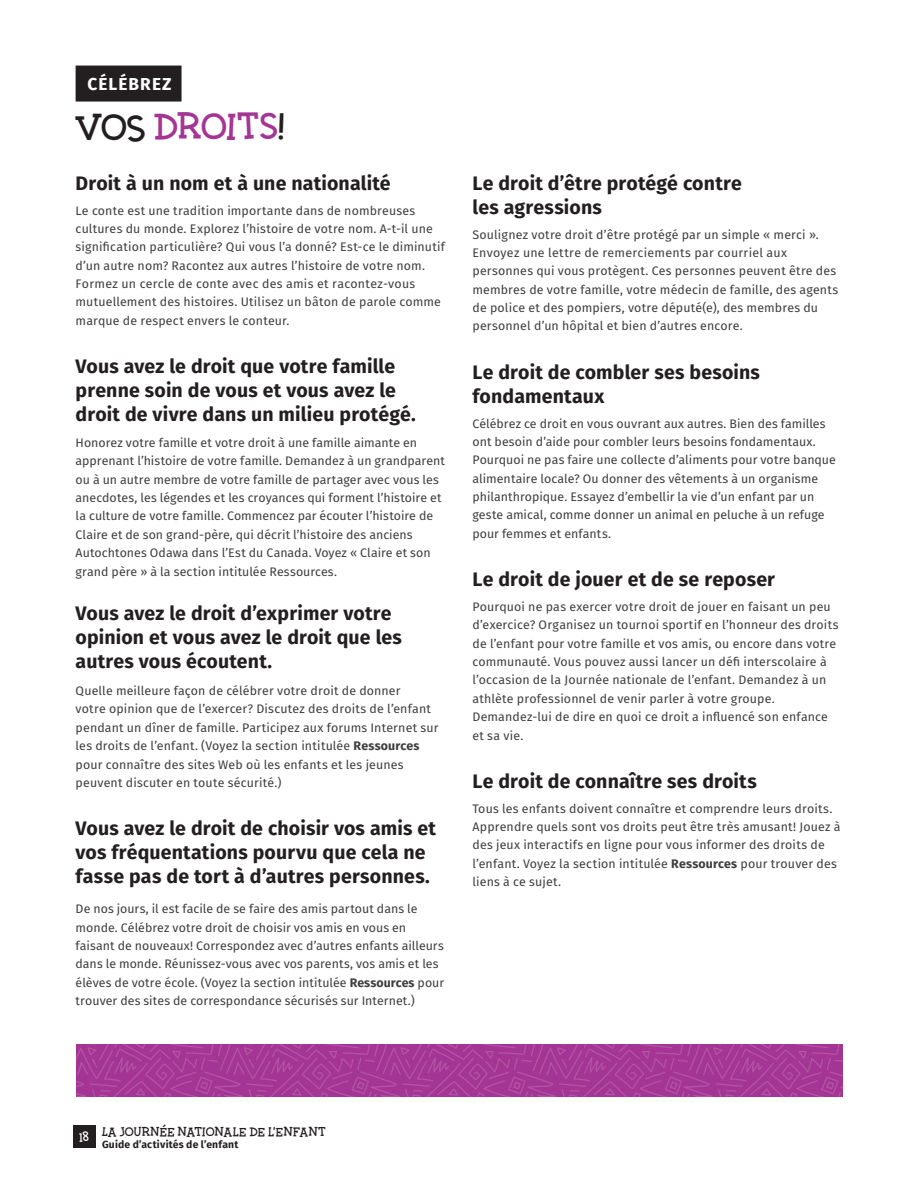
<style>
.page{position:relative;width:918px;height:1188px;background:#fff}
.page>*{position:absolute;margin:0;border:0;box-sizing:border-box;transform-origin:0 0}
.Activity_Sub{font:33px "Twiddlestix";letter-spacing:.015em;color:#a53594}
.t1{font:700 19.5px/24px "Fira Sans";letter-spacing:.01em;color:#231f20}
.Activity_H1{font:700 17.25px "Fira Sans";letter-spacing:.06em;color:#fff}
.Body{font:12.3px/18.3px "Fira Sans";letter-spacing:.01em;color:#3e3e3f}
.t2{font:11.1px "Twiddlestix";letter-spacing:.035em;color:#231f20}
.t3{font:11.1px "Twiddlestix";color:#fff}
.t4{font:700 10.35px "Fira Sans";letter-spacing:.02em;color:#231f20}
.s1{color:#231f20}
.s2{font-weight:700}
</style>
<div class="page">
<div style="left:73px;top:1125px;width:22px;height:23px;background:#231f20"></div>
<div style="left:76px;top:66px;width:106px;height:36px;background:#231f20"></div>
<svg style="left:76px;top:1044px;width:766px;height:53px;background:#a73a96"></svg>
<p class="Activity_H1" style="left:88px;top:70px;width:86px">CÉLÉBREZ</p>
<p class="Activity_Sub" style="left:76px;top:102px;width:211px"><span class="s1">VOS</span> DROITS<span class="s1">!</span></p>
<h2 class="t1" style="left:76px;top:170px;width:317px">Droit à un nom et à une nationalité</h2>
<p class="Body" style="left:76px;top:201px;width:371px">Le conte est une tradition importante dans de nombreuses cultures du monde. Explorez l’histoire de votre nom. A-t-il une signification particulière? Qui vous l’a donné? Est-ce le diminutif d’un autre nom? Racontez aux autres l’histoire de votre nom.<br>Formez un cercle de conte avec des amis et racontez-vous mutuellement des histoires. Utilisez un bâton de parole comme marque de respect envers le conteur.</p>
<h2 class="t1" style="left:76px;top:353px;width:342px">Vous avez le droit que votre famille prenne soin de vous et vous avez le droit de vivre dans un milieu protégé.</h2>
<h2 class="Body" style="left:76px;top:433px;width:371px">Honorez votre famille et votre droit à une famille aimante en apprenant l’histoire de votre famille. Demandez à un grandparent ou à un autre membre de votre famille de partager avec vous les anecdotes, les légendes et les croyances qui forment l’histoire et la culture de votre famille. Commencez par écouter l’histoire de Claire et de son grand-père, qui décrit l’histoire des anciens Autochtones Odawa dans l’Est du Canada. Voyez « Claire et son grand père » à la section intitulée Ressources.</h2>
<h2 class="t1" style="left:76px;top:599px;width:328px">Vous avez le droit d’exprimer votre opinion et vous avez le droit que les autres vous écoutent.</h2>
<p class="Body" style="left:76px;top:681px;width:364px">Quelle meilleure façon de célébrer votre droit de donner<br>votre opinion que de l’exercer? Discutez des droits de l’enfant pendant un dîner de famille. Participez aux forums Internet sur les droits de l’enfant. (Voyez la section intitulée <span class="s2">Ressources </span>pour connaître des sites Web où les enfants et les jeunes peuvent discuter en toute sécurité.)</p>
<h2 class="t1" style="left:76px;top:815px;width:362px">Vous avez le droit de choisir vos amis et vos fréquentations pourvu que cela ne fasse pas de tort à d’autres personnes.</h2>
<h2 class="Body" style="left:76px;top:899px;width:370px">De nos jours, il est facile de se faire des amis partout dans le monde. Célébrez votre droit de choisir vos amis en vous en faisant de nouveaux! Correspondez avec d’autres enfants ailleurs dans le monde. Réunissez-vous avec vos parents, vos amis et les élèves de votre école. (Voyez la section intitulée <span class="s2">Ressources</span> pour trouver des sites de correspondance sécurisés sur Internet.)</h2>
<h2 class="t1" style="left:472px;top:170px;width:271px">Le droit d’être protégé contre les agressions</h2>
<p class="Body" style="left:472px;top:225px;width:367px">Soulignez votre droit d’être protégé par un simple « merci ».<br>Envoyez une lettre de remerciements par courriel aux personnes qui vous protègent. Ces personnes peuvent être des membres de votre famille, votre médecin de famille, des agents de police et des pompiers, votre député(e), des membres du personnel d’un hôpital et bien d’autres encore.</p>
<h2 class="t1" style="left:472px;top:359px;width:289px">Le droit de combler ses besoins fondamentaux</h2>
<p class="Body" style="left:472px;top:414px;width:365px">Célébrez ce droit en vous ouvrant aux autres. Bien des familles ont besoin d’aide pour combler leurs besoins fondamentaux.<br>Pourquoi ne pas faire une collecte d’aliments pour votre banque alimentaire locale? Ou donner des vêtements à un organisme philanthropique. Essayez d’embellir la vie d’un enfant par un geste amical, comme donner un animal en peluche à un refuge pour femmes et enfants.</p>
<h2 class="t1" style="left:472px;top:566px;width:304px">Le droit de jouer et de se reposer</h2>
<p class="Body" style="left:472px;top:597px;width:368px">Pourquoi ne pas exercer votre droit de jouer en faisant un peu d’exercice? Organisez un tournoi sportif en l’honneur des droits de l’enfant pour votre famille et vos amis, ou encore dans votre communauté. Vous pouvez aussi lancer un défi interscolaire à l’occasion de la Journée nationale de l’enfant. Demandez à un athlète professionnel de venir parler à votre groupe.<br>Demandez-lui de dire en quoi ce droit a influencé son enfance et sa vie.</p>
<h2 class="t1" style="left:472px;top:768px;width:286px">Le droit de connaître ses droits</h2>
<p class="Body" style="left:472px;top:799px;width:370px">Tous les enfants doivent connaître et comprendre leurs droits.<br>Apprendre quels sont vos droits peut être très amusant! Jouez à des jeux interactifs en ligne pour vous informer des droits de l’enfant. Voyez la section intitulée <span class="s2">Ressources</span> pour trouver des liens à ce sujet.</p>
<p class="t3" style="left:79px;top:1129px;width:11px">18</p>
<p class="t2" style="left:102px;top:1123px;width:225px">LA JOURNÉE NATIONALE DE L’ENFANT</p>
<p class="t4" style="left:102px;top:1136px;width:138px">Guide d’activités de l’enfant</p>
</div>
